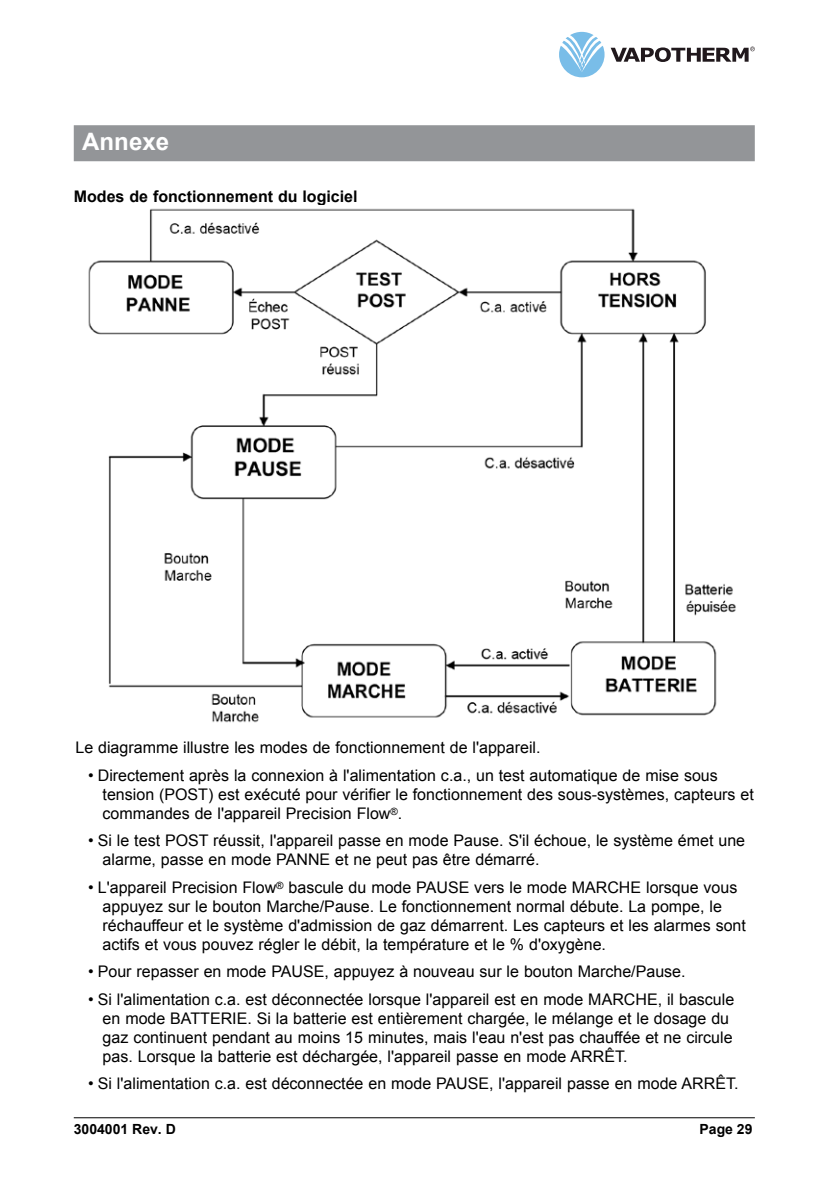
<style>
.page{position:relative;width:840px;height:1191px;background:#fff}
.page>*{position:absolute;margin:0;border:0;box-sizing:border-box;transform-origin:0 0}
.t1{font:700 24px "Arial";color:#fff}
.t2{font:16px/19px "Arial";color:#000}
.t3{font:700 16px "Arial";color:#000}
.t4{font:700 14px "Arial";color:#000}
</style>
<div class="page">
<hr style="left:74px;top:1117px;width:680px;height:1px;background:#000">
<svg style="left:559px;top:32px;width:45px;height:45px"></svg>
<svg style="left:610px;top:47px;width:144px;height:15px"></svg>
<div style="left:74px;top:125px;width:680px;height:36px;background:#939598"></div>
<img style="left:88px;top:208px;width:648px;height:515px">
<h1 class="t1" style="left:82px;top:126px;width:88px">Annexe</h1>
<p class="t3" style="left:74px;top:186px;width:285px">Modes de fonctionnement du logiciel</p>
<p class="t2" style="left:75px;top:738px;width:466px">Le diagramme illustre les modes de fonctionnement de l'appareil.</p>
<p class="t2" style="left:103px;top:765px;width:652px;text-indent:-14px">• Directement après la connexion à l'alimentation c.a., un test automatique de mise sous tension (POST) est exécuté pour vérifier le fonctionnement des sous-systèmes, capteurs et commandes de l'appareil Precision Flow<sup>®</sup>.</p>
<p class="t2" style="left:103px;top:831px;width:643px;text-indent:-14px">• Si le test POST réussit, l'appareil passe en mode Pause. S'il échoue, le système émet une alarme, passe en mode PANNE et ne peut pas être démarré.</p>
<p class="t2" style="left:103px;top:877px;width:644px;text-indent:-14px">• L'appareil Precision Flow<sup>®</sup> bascule du mode PAUSE vers le mode MARCHE lorsque vous appuyez sur le bouton Marche/Pause. Le fonctionnement normal débute. La pompe, le réchauffeur et le système d'admission de gaz démarrent. Les capteurs et les alarmes sont actifs et vous pouvez régler le débit, la température et le % d'oxygène.</p>
<p class="t2" style="left:88px;top:962px;width:598px">• Pour repasser en mode PAUSE, appuyez à nouveau sur le bouton Marche/Pause.</p>
<p class="t2" style="left:103px;top:989px;width:632px;text-indent:-14px">• Si l'alimentation c.a. est déconnectée lorsque l'appareil est en mode MARCHE, il bascule en mode BATTERIE. Si la batterie est entièrement chargée, le mélange et le dosage du gaz continuent pendant au moins 15 minutes, mais l'eau n'est pas chauffée et ne circule pas. Lorsque la batterie est déchargée, l'appareil passe en mode ARRÊT.</p>
<p class="t2" style="left:88px;top:1074px;width:651px">• Si l'alimentation c.a. est déconnectée en mode PAUSE, l'appareil passe en mode ARRÊT.</p>
<p class="t4" style="left:74px;top:1121px;width:103px">3004001 Rev. D</p>
<p class="t4" style="left:699px;top:1119px;width:54px">Page 29</p>
</div>
